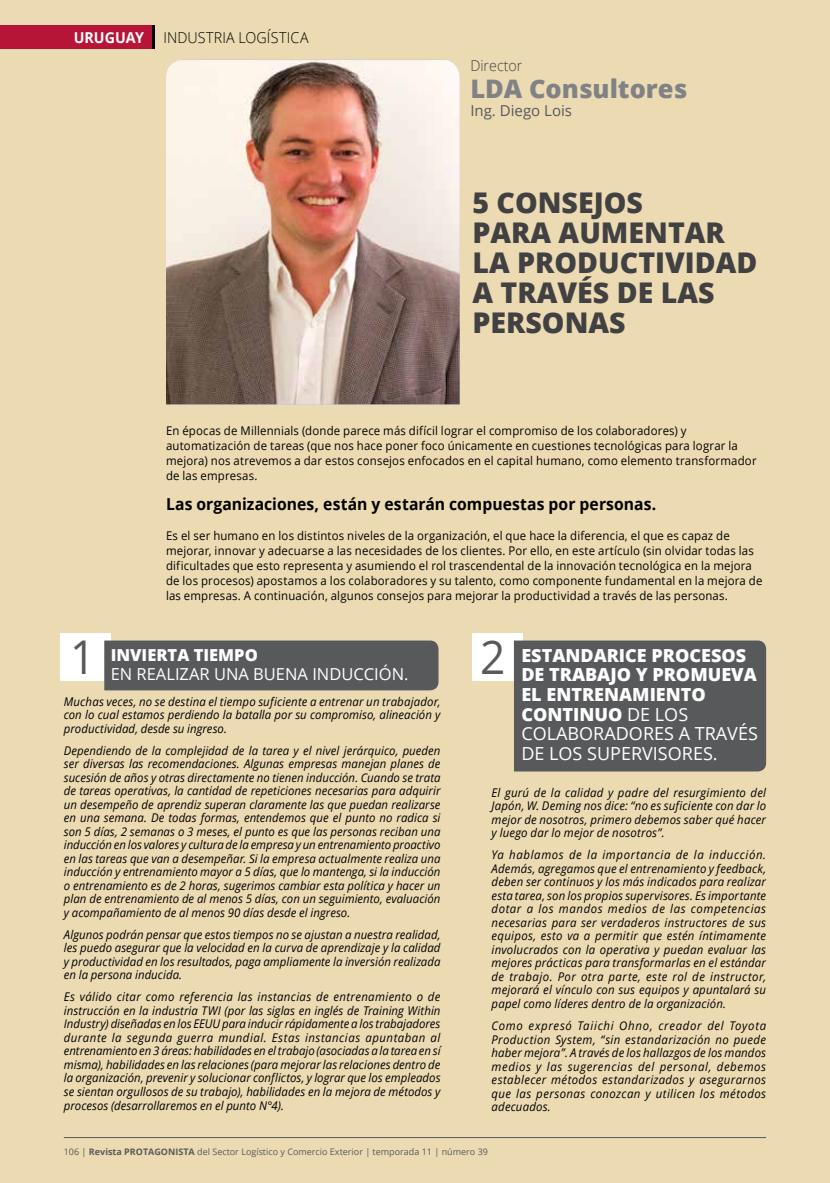
<style>
.page{position:relative;width:830px;height:1183px;background:#fff}
.page>*{position:absolute;margin:0;border:0;box-sizing:border-box;transform-origin:0 0}
.t1{font:46.5px "Open Sans";color:#58595b;scale:.95 1}
.t2{font:800 28.5px/30px "Open Sans";color:#414042}
.t3{font:800 25.5px "Open Sans";color:#808285}
.t4{font:800 18px/19.5px "Open Sans";color:#fff}
.t5{font:700 16.5px "Open Sans";letter-spacing:.005em;color:#000;scale:.95 1}
.t6{font:16.5px "Open Sans";color:#fff}
.t7{font:800 16.5px "Open Sans";color:#fff}
.t8{font:300 15px "Open Sans";letter-spacing:.01em;color:#000;scale:.95 1}
.t9{font:15px "Open Sans";color:#58595b}
.t10{font:300 15px "Open Sans";color:#414042;scale:.95 1}
.t11{font:700 15px "Open Sans";color:#fff;scale:.95 1}
.t12{font:italic 12px/13.5px "Open Sans";letter-spacing:.01em;color:#000;text-align:justify;scale:.95 1}
.t13{font:12px/15px "Open Sans";letter-spacing:.015em;color:#000;scale:.95 1}
.t14{font:9px "Open Sans";color:#58595b}
.s1{font-weight:400}
.s2{font-weight:700}
</style>
<div class="page">
<div style="left:0;top:0;width:829px;height:1182px;background:#ecdbb2"></div>
<hr style="left:64px;top:1136px;width:701px;height:1px;background:#58595b">
<div style="left:0;top:25px;width:153px;height:24px;background:#b71537"></div>
<svg style="left:60px;top:633px;width:378px;height:57px;background:#7c7b77"></svg>
<svg style="left:472px;top:633px;width:293px;height:138px;background:#75736f"></svg>
<img style="left:166px;top:60px;width:293px;height:344px">
<svg style="left:153px;top:25px;width:2px;height:24px"></svg>
<p class="t11" style="left:74px;top:27px;width:75px">URUGUAY</p>
<p class="t8" style="left:163px;top:27px;width:154px">INDUSTRIA LOGÍSTICA</p>
<p class="t10" style="left:470px;top:55px;width:56px">Director</p>
<h3 class="t3" style="left:470px;top:69px;width:218px">LDA Consultores</h3>
<p class="t9" style="left:470px;top:100px;width:103px">Ing. Diego Lois</p>
<h2 class="t2" style="left:472px;top:186px;width:286px">5 CONSEJOS<br>PARA AUMENTAR<br>LA PRODUCTIVIDAD<br>A TRAVÉS DE LAS<br>PERSONAS</h2>
<p class="t13" style="left:166px;top:422px;width:623px">En épocas de Millennials (donde parece más difícil lograr el compromiso de los colaboradores) y automatización de tareas (que nos hace poner foco únicamente en cuestiones tecnológicas para lograr la mejora) nos atrevemos a dar estos consejos enfocados en el capital humano, como elemento transformador de las empresas.</p>
<h3 class="t5" style="left:166px;top:492px;width:517px">Las organizaciones, están y estarán compuestas por personas.</h3>
<p class="t13" style="left:166px;top:527px;width:629px">Es el ser humano en los distintos niveles de la organización, el que hace la diferencia, el que es capaz de mejorar, innovar y adecuarse a las necesidades de los clientes. Por ello, en este artículo (sin olvidar todas las dificultades que esto representa y asumiendo el rol trascendental de la innovación tecnológica en la mejora de los procesos) apostamos a los colaboradores y su talento, como componente fundamental en la mejora de las empresas. A continuación, algunos consejos para mejorar la productividad a través de las personas.</p>
<h1 class="t1" style="left:70px;top:625px;width:28px">1</h1>
<h1 class="t1" style="left:480px;top:625px;width:28px">2</h1>
<h3 class="t7" style="left:111px;top:642px;width:149px">INVIERTA TIEMPO</h3>
<h3 class="t6" style="left:111px;top:663px;width:299px">EN REALIZAR UNA BUENA INDUCCIÓN.</h3>
<h3 class="t4" style="left:521px;top:644px;width:238px">ESTANDARICE PROCESOS<br>DE TRABAJO Y PROMUEVA<br>EL ENTRENAMIENTO<br>CONTINUO <span class="s1">DE LOS<br>COLABORADORES A TRAVÉS<br>DE LOS SUPERVISORES.</span></h3>
<p class="t12" style="left:64px;top:694px;width:398px">Muchas veces, no se destina el tiempo suficiente a entrenar un trabajador, con lo cual estamos perdiendo la batalla por su compromiso, alineación y productividad, desde su ingreso.</p>
<p class="t12" style="left:64px;top:743px;width:398px">Dependiendo de la complejidad de la tarea y el nivel jerárquico, pueden ser diversas las recomendaciones. Algunas empresas manejan planes de sucesión de años y otras directamente no tienen inducción. Cuando se trata de tareas operativas, la cantidad de repeticiones necesarias para adquirir un desempeño de aprendiz superan claramente las que puedan realizarse en una semana. De todas formas, entendemos que el punto no radica si son 5 días, 2 semanas o 3 meses, el punto es que las personas reciban una inducción en los valores y cultura de la empresa y un entrenamiento proactivo en las tareas que van a desempeñar. Si la empresa actualmente realiza una inducción y entrenamiento mayor a 5 días, que lo mantenga, si la inducción o entrenamiento es de 2 horas, sugerimos cambiar esta política y hacer un plan de entrenamiento de al menos 5 días, con un seguimiento, evaluación y acompañamiento de al menos 90 días desde el ingreso.</p>
<p class="t12" style="left:64px;top:927px;width:398px">Algunos podrán pensar que estos tiempos no se ajustan a nuestra realidad, les puedo asegurar que la velocidad en la curva de aprendizaje y la calidad y productividad en los resultados, paga ampliamente la inversión realizada en la persona inducida.</p>
<p class="t12" style="left:64px;top:989px;width:398px">Es válido citar como referencia las instancias de entrenamiento o de instrucción en la industria TWI (por las siglas en inglés de Training Within Industry) diseñadas en los EEUU para inducir rápidamente a los trabajadores durante la segunda guerra mundial. Estas instancias apuntaban al entrenamiento en 3 áreas: habilidades en el trabajo (asociadas a la tarea en sí misma), habilidades en las relaciones (para mejorar las relaciones dentro de la organización, prevenir y solucionar conflictos, y lograr que los empleados se sientan orgullosos de su trabajo), habilidades en la mejora de métodos y procesos (desarrollaremos en el punto N°4).</p>
<p class="t12" style="left:491px;top:785px;width:290px">El gurú de la calidad y padre del resurgimiento del Japón, W. Deming nos dice: “no es suficiente con dar lo mejor de nosotros, primero debemos saber qué hacer y luego dar lo mejor de nosotros”.</p>
<p class="t12" style="left:491px;top:847px;width:290px">Ya hablamos de la importancia de la inducción.<br>Además, agregamos que el entrenamiento y feedback, deben ser continuos y los más indicados para realizar esta tarea, son los propios supervisores. Es importante dotar a los mandos medios de las competencias necesarias para ser verdaderos instructores de sus equipos, esto va a permitir que estén íntimamente involucrados con la operativa y puedan evaluar las mejores prácticas para transformarlas en el estándar de trabajo. Por otra parte, este rol de instructor, mejorará el vínculo con sus equipos y apuntalará su papel como líderes dentro de la organización.</p>
<p class="t12" style="left:491px;top:1018px;width:290px">Como expresó Taiichi Ohno, creador del Toyota Production System, “sin estandarización no puede haber mejora”. A través de los hallazgos de los mandos medios y las sugerencias del personal, debemos establecer métodos estandarizados y asegurarnos que las personas conozcan y utilicen los métodos adecuados.</p>
<p class="t14" style="left:64px;top:1144px;width:425px">106 | <span class="s2">Revista PROTAGONISTA</span> del Sector Logístico y Comercio Exterior | temporada 11 | número 39</p>
</div>
